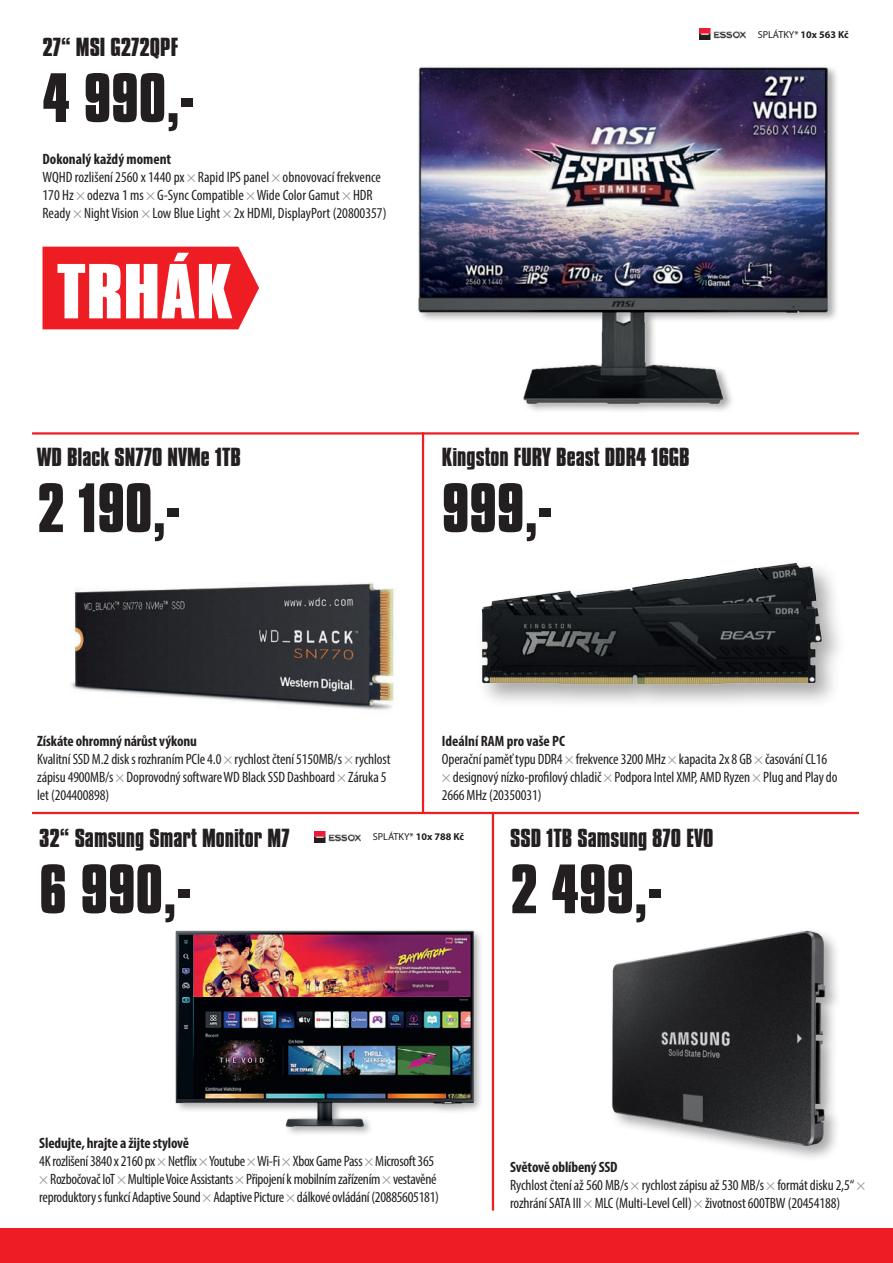
<style>
.page{position:relative;width:893px;height:1263px;background:#fff}
.page>*{position:absolute;margin:0;border:0;box-sizing:border-box;transform-origin:0 0}
.t1{font:700 67.05px "Compacta BT";color:#fff;scale:1.19 1}
.t2{font:700 60px "Compacta BT";color:#231f20}
.t3{font:700 22.5px "Compacta BT";color:#231f20}
.t4{font:condensed 15px/18px "Myriad Pro";letter-spacing:-.01em;color:#231f20}
.t5{font:10.2px "Myriad Pro";color:#231f20}
.s1{font-weight:700}
.s2{color:#939598}
</style>
<div class="page">
<hr style="left:32px;top:812px;width:827px;height:2px;background:#ee1d23">
<hr style="left:32px;top:432px;width:827px;height:3px;background:#ee1d23">
<div style="left:0;top:1229px;width:893px;height:34px;background:#ee1d23"></div>
<img style="left:71px;top:582px;width:323px;height:128px">
<hr style="left:492px;top:814px;width:2px;height:396px;background:#ee1d23">
<hr style="left:422px;top:432px;width:2px;height:382px;background:#ee1d23">
<div style="left:173px;top:928px;width:310px;height:209px;background:#231f20;opacity:.4"></div>
<img style="left:173px;top:928px;width:307px;height:199px">
<img style="left:418px;top:67px;width:419px;height:341px">
<img style="left:699px;top:29px;width:46px;height:11px">
<div style="left:43px;top:247px;width:216px;height:82px;background:#ee1d23"></div>
<img style="left:611px;top:930px;width:226px;height:228px">
<img style="left:481px;top:563px;width:358px;height:140px">
<img style="left:314px;top:831px;width:46px;height:11px">
<h3 class="t3" style="left:43px;top:33px;width:137px">27“ MSI G272QPF</h3>
<h2 class="t2" style="left:43px;top:62px;width:153px">4 990,-</h2>
<p class="t4" style="left:43px;top:150px;width:345px"><span class="s1">Dokonalý každý moment<br></span>WQHD rozlišení 2560 x 1440 px <span class="s2">×</span> Rapid IPS panel <span class="s2">×</span> obnovovací frekvence 170 Hz <span class="s2">×</span> odezva 1 ms <span class="s2">×</span> G-Sync Compatible <span class="s2">×</span> Wide Color Gamut <span class="s2">×</span> HDR Ready <span class="s2">×</span> Night Vision <span class="s2">×</span> Low Blue Light <span class="s2">×</span> 2x HDMI, DisplayPort (20800357)</p>
<h1 class="t1" style="left:56px;top:251px;width:150px">TRHÁK</h1>
<h3 class="t3" style="left:37px;top:444px;width:205px">WD Black SN770 NVMe 1TB</h3>
<h3 class="t3" style="left:442px;top:444px;width:249px">Kingston FURY Beast DDR4 16GB</h3>
<h2 class="t2" style="left:37px;top:472px;width:145px">2 190,-</h2>
<h2 class="t2" style="left:442px;top:472px;width:112px">999,-</h2>
<p class="t5" style="left:758px;top:28px;width:93px">SPLÁTKY* <span class="s1">10x 563 Kč</span></p>
<p class="t4" style="left:37px;top:731px;width:355px"><span class="s1">Získáte ohromný nárůst výkonu<br></span>Kvalitní SSD M.2 disk s rozhraním PCIe 4.0 <span class="s2">×</span> rychlost čtení 5150MB/s <span class="s2">×</span> rychlost zápisu 4900MB/s <span class="s2">×</span> Doprovodný software WD Black SSD Dashboard <span class="s2">×</span> Záruka 5 let (204400898)</p>
<p class="t4" style="left:442px;top:731px;width:397px"><span class="s1">Ideální RAM pro vaše PC<br></span>Operační paměť typu DDR4 <span class="s2">×</span> frekvence 3200 MHz <span class="s2">×</span> kapacita 2x 8 GB <span class="s2">×</span> časování CL16 <span class="s2">×</span> designový nízko-profilový chladič <span class="s2">×</span> Podpora Intel XMP, AMD Ryzen <span class="s2">×</span> Plug and Play do 2666 MHz (20350031)</p>
<h3 class="t3" style="left:39px;top:824px;width:252px">32“ Samsung Smart Monitor M7</h3>
<h2 class="t2" style="left:39px;top:853px;width:153px">6 990,-</h2>
<p class="t5" style="left:373px;top:830px;width:93px">SPLÁTKY* <span class="s1">10x 788 Kč</span></p>
<h3 class="t3" style="left:510px;top:824px;width:205px">SSD 1TB Samsung 870 EVO</h3>
<h2 class="t2" style="left:510px;top:853px;width:153px">2 499,-</h2>
<p class="t4" style="left:39px;top:1134px;width:401px"><span class="s1">Sledujte, hrajte a žijte stylově<br></span>4K rozlišení 3840 x 2160 px <span class="s2">×</span> Netflix <span class="s2">×</span> Youtube <span class="s2">×</span> Wi-Fi <span class="s2">×</span> Xbox Game Pass <span class="s2">×</span> Microsoft 365 <span class="s2">×</span> Rozbočovač IoT <span class="s2">×</span> Multiple Voice Assistants <span class="s2">×</span> Připojení k mobilním zařízením <span class="s2">×</span> vestavěné reproduktory s funkcí Adaptive Sound <span class="s2">×</span> Adaptive Picture <span class="s2">×</span> dálkové ovládání (20885605181)</p>
<p class="t4" style="left:510px;top:1157px;width:356px"><span class="s1">Světově oblíbený SSD<br></span>Rychlost čtení až 560 MB/s <span class="s2">×</span> rychlost zápisu až 530 MB/s <span class="s2">×</span> formát disku 2,5“ <span class="s2">× </span>rozhrání SATA III <span class="s2">×</span> MLC (Multi-Level Cell) <span class="s2">×</span> životnost 600TBW (20454188)</p>
</div>
